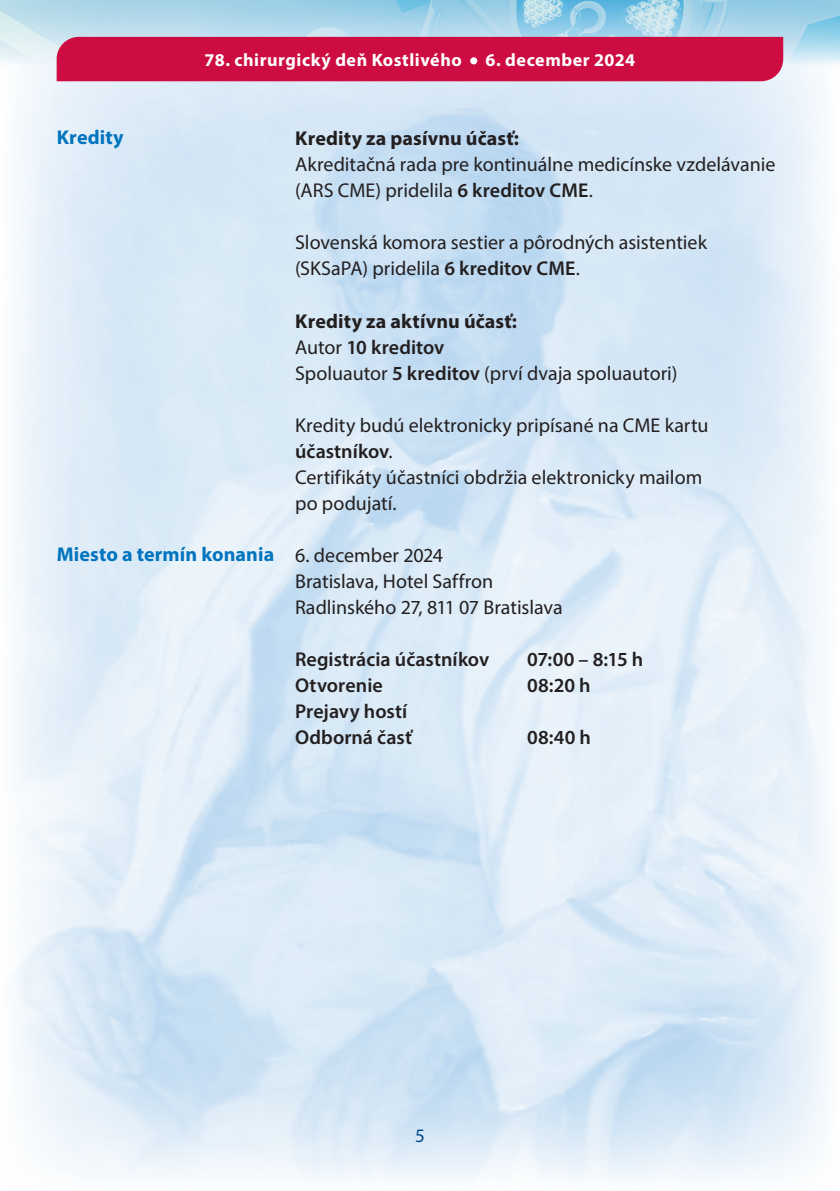
<style>
.page{position:relative;width:840px;height:1191px;background:#fff}
.page>*{position:absolute;margin:0;border:0;box-sizing:border-box;transform-origin:0 0}
.t1{font:20px/26px "Myriad Pro";color:#231f20}
.t2{font:600 20px/26px "Myriad Pro";color:#231f20}
.t3{font:700 20px "Myriad Pro";letter-spacing:.005em;color:#231f20}
.t4{font:700 20px "Myriad Pro";letter-spacing:.01em;color:#0074be}
.t5{font:19px "Myriad Pro";color:#014589}
.t6{font:700 18px "Myriad Pro";letter-spacing:.03em;color:#fff}
.s1{font-weight:600}
.s2{font-weight:700}
.s3{font-weight:700;color:#0074be}
</style>
<div class="page">
<img style="left:0;top:0;width:839px;height:1181px">
<div style="left:57px;top:37px;width:725px;height:44px;background:#cd0c41"></div>
<div style="left:470px;top:57px;width:7px;height:7px;background:#fff;border-radius:50%"></div>
<p class="t6" style="left:204px;top:48px;width:258px">78. chirurgický deň Kostlivého</p>
<p class="t6" style="left:485px;top:48px;width:151px">6. december 2024</p>
<p class="t4" style="left:57px;top:125px;width:68px">Kredity</p>
<p class="t3" style="left:295px;top:126px;width:225px">Kredity za pasívnu účasť:</p>
<p class="t1" style="left:295px;top:151px;width:481px">Akreditačná rada pre kontinuálne medicínske vzdelávanie (ARS CME) pridelila <span class="s1">6 kreditov CME</span>.</p>
<p class="t1" style="left:295px;top:229px;width:413px">Slovenská komora sestier a pôrodných asistentiek (SKSaPA) pridelila <span class="s1">6 kreditov CME</span>.</p>
<p class="t1" style="left:295px;top:307px;width:383px"><span class="s2">Kredity za aktívnu účasť:<br></span>Autor <span class="s1">10 kreditov<br></span>Spoluautor <span class="s1">5 kreditov</span> (prví dvaja spoluautori)</p>
<p class="t1" style="left:295px;top:411px;width:415px">Kredity budú elektronicky pripísané na CME kartu <span class="s1">účastníkov</span>.<br>Certifikáty účastníci obdržia elektronicky mailom po podujatí.</p>
<p class="t1" style="left:295px;top:540px;width:269px;text-indent:-238px"><span class="s3">Miesto a termín konania</span> 6. december 2024<br>Bratislava, Hotel Saffron<br>Radlinského 27, 811 07 Bratislava</p>
<p class="t2" style="left:295px;top:645px;width:195px">Registrácia účastníkov</p>
<p class="t2" style="left:527px;top:645px;width:117px">07:00 – 8:15 h</p>
<p class="t2" style="left:295px;top:671px;width:89px">Otvorenie</p>
<p class="t2" style="left:527px;top:671px;width:65px">08:20 h</p>
<p class="t2" style="left:295px;top:697px;width:118px">Prejavy hostí<br>Odborná časť</p>
<p class="t2" style="left:527px;top:723px;width:65px">08:40 h</p>
<p class="t5" style="left:415px;top:1124px;width:11px">5</p>
</div>
